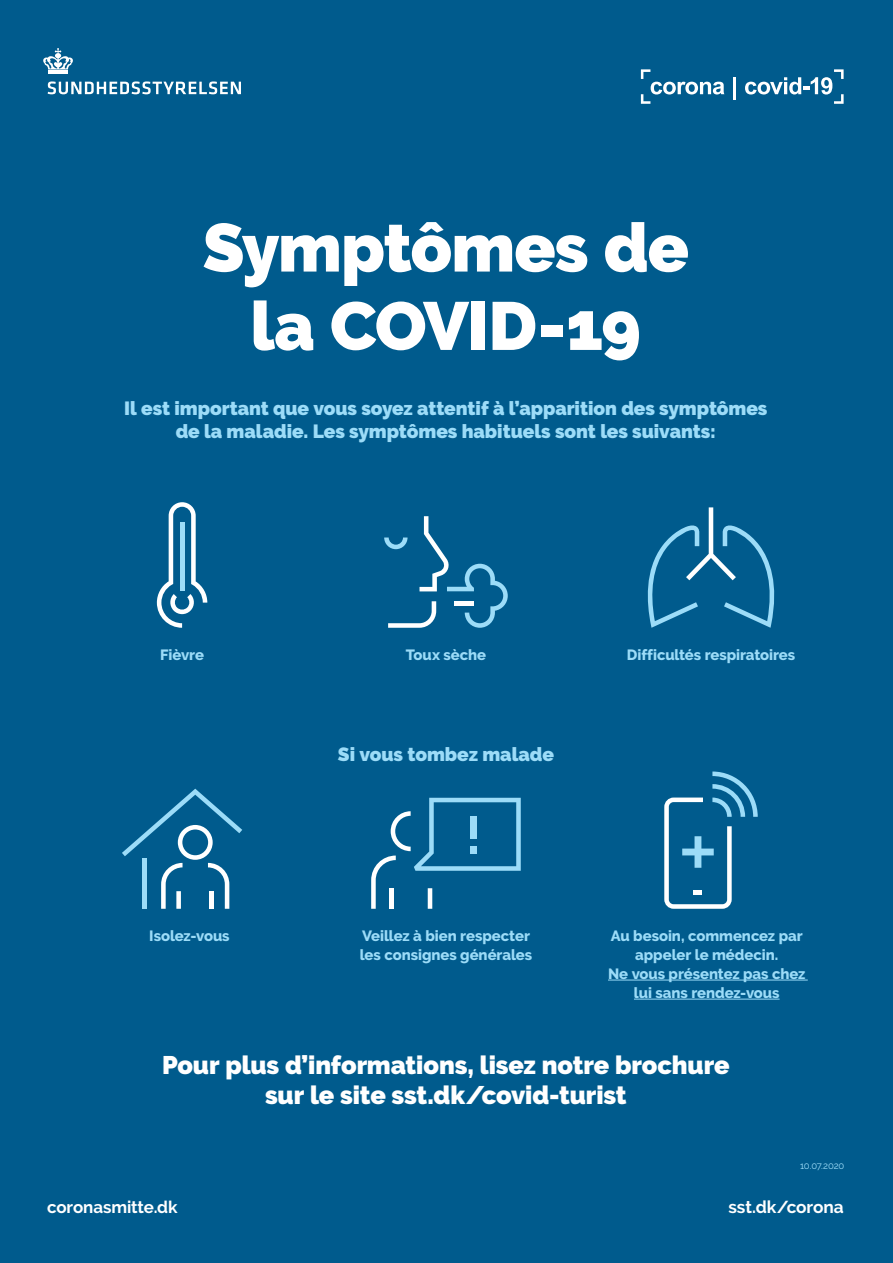
<style>
.page{position:relative;width:893px;height:1263px;background:#005b8d}
.page>*{position:absolute;margin:0;border:0;box-sizing:border-box;transform-origin:0 0}
.t1{font:900 67.8px "Raleway";letter-spacing:-.02em;color:#fff}
.t2{font:900 25.42px "Raleway";letter-spacing:-.005em;color:#fff}
.t3{font:900 19.05px/23.3px "Raleway";color:#9cdcf8;text-align:center}
.t4{font:700 17.25px "Raleway";letter-spacing:-.005em;color:#fff}
.t5{font:700 16.95px "Raleway";letter-spacing:-.005em;color:#fff}
.t6{font:800 14.85px/19px "Raleway";letter-spacing:-.005em;color:#9cdcf8;text-align:center}
.t7{font:9.52px "Raleway";letter-spacing:-.02em;color:#9cdcf8}
</style>
<div class="page">
<svg style="left:371px;top:798px;width:150px;height:111px"></svg>
<svg style="left:664px;top:771px;width:94px;height:138px"></svg>
<svg style="left:157px;top:502px;width:50px;height:126px"></svg>
<svg style="left:384px;top:516px;width:124px;height:112px"></svg>
<svg style="left:648px;top:507px;width:126px;height:121px"></svg>
<svg style="left:122px;top:789px;width:120px;height:120px"></svg>
<hr style="left:48px;top:70px;width:20px;height:4px;background:#fff">
<svg style="left:43px;top:48px;width:30px;height:22px"></svg>
<svg style="left:48px;top:81px;width:193px;height:13px"></svg>
<svg style="left:641px;top:69px;width:83px;height:35px"></svg>
<hr style="left:733px;top:77px;width:3px;height:22px;background:#fff">
<svg style="left:745px;top:69px;width:99px;height:35px"></svg>
<hr style="left:608px;top:980px;width:200px;height:1px;background:#9cdcf8">
<hr style="left:634px;top:999px;width:146px;height:1px;background:#9cdcf8">
<p class="t1" style="left:203px;top:208px;width:488px">Symptômes de</p>
<p class="t1" style="left:251px;top:287px;width:392px">la COVID-19</p>
<p class="t3" style="left:124px;top:397px;width:645px">Il est important que vous soyez attentif à l’apparition des symptômes de la maladie. Les symptômes habituels sont les suivants:</p>
<p class="t6" style="left:160px;top:645px;width:45px">Fièvre</p>
<p class="t6" style="left:406px;top:645px;width:82px">Toux sèche</p>
<p class="t6" style="left:627px;top:645px;width:170px">Difficultés respiratoires</p>
<p class="t3" style="left:338px;top:743px;width:217px">Si vous tombez malade</p>
<p class="t6" style="left:360px;top:926px;width:174px;text-align:left">Veillez à bien respecter les consignes générales</p>
<p class="t6" style="left:149px;top:926px;width:82px">Isolez-vous</p>
<p class="t6" style="left:611px;top:926px;width:193px">Au besoin, commencez par appeler le médecin.</p>
<p class="t6" style="left:608px;top:964px;width:199px">Ne vous présentez pas chez lui sans rendez-vous</p>
<p class="t2" style="left:162px;top:1050px;width:569px">Pour plus d’informations, lisez notre brochure</p>
<p class="t2" style="left:265px;top:1080px;width:363px">sur le site sst.dk/covid-turist</p>
<p class="t7" style="left:800px;top:1160px;width:46px">10.07.2020</p>
<p class="t5" style="left:47px;top:1197px;width:132px">coronasmitte.dk</p>
<p class="t4" style="left:728px;top:1197px;width:117px">sst.dk/corona</p>
</div>
